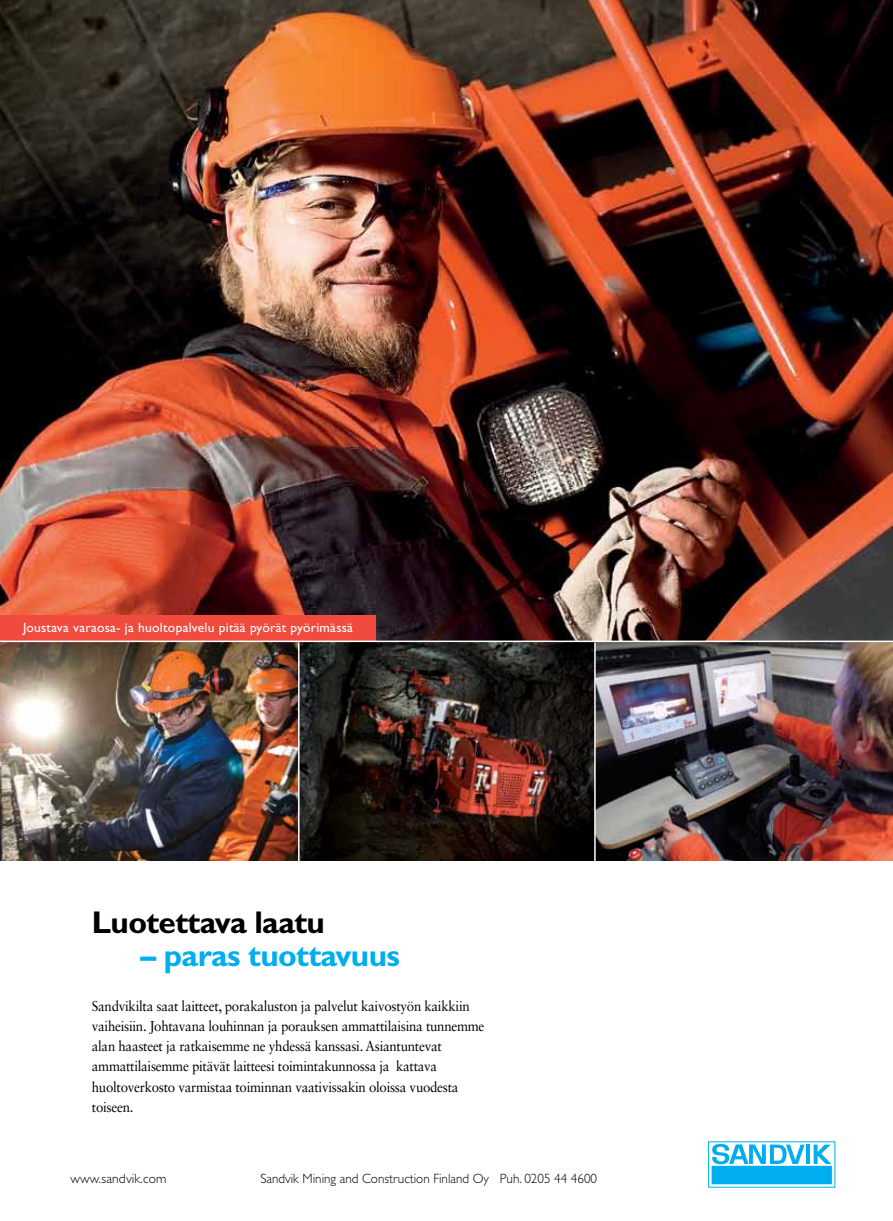
<style>
.page{position:relative;width:893px;height:1221px;background:#fff}
.page>*{position:absolute;margin:0;border:0;box-sizing:border-box;transform-origin:0 0}
.t1{font:700 31.5px "Gill Sans Std";letter-spacing:-.02em;color:#00aeef}
.t2{font:700 31.5px "Gill Sans Std";letter-spacing:-.02em;color:#000}
.t3{font:14.25px/20.2px "Sabon LT Std";letter-spacing:-.02em;color:#000;scale:.93 1}
.t4{font:300 13.5px "Gill Sans Std";color:#000}
.t5{font:13.5px "Gill Sans Std";letter-spacing:.02em;color:#fff}
</style>
<div class="page">
<img style="left:0;top:0;width:893px;height:640px">
<img style="left:300px;top:642px;width:294px;height:218px">
<img style="left:0;top:642px;width:298px;height:218px">
<div style="left:0;top:615px;width:376px;height:25px;background:#f04b3e"></div>
<svg style="left:711px;top:1144px;width:121px;height:41px"></svg>
<div style="left:712px;top:1165px;width:120px;height:19px;background:#00aeef"></div>
<hr style="left:806px;top:1144px;width:3px;height:19px;background:#00aeef">
<svg style="left:814px;top:1144px;width:17px;height:19px"></svg>
<svg style="left:712px;top:1143px;width:93px;height:21px"></svg>
<img style="left:596px;top:642px;width:297px;height:218px">
<p class="t5" style="left:23px;top:619px;width:332px">Joustava varaosa- ja huoltopalvelu pitää pyörät pyörimässä</p>
<h1 class="t2" style="left:92px;top:903px;width:235px">Luotettava laatu</h1>
<h1 class="t1" style="left:141px;top:936px;width:261px">– paras tuottavuus</h1>
<p class="t3" style="left:92px;top:995px;width:424px">Sandvikilta saat laitteet, porakaluston ja palvelut kaivostyön kaikkiin vaiheisiin. Johtavana louhinnan ja porauksen ammattilaisina tunnemme alan haasteet ja ratkaisemme ne yhdessä kanssasi. Asiantuntevat ammattilaisemme pitävät laitteesi toimintakunnossa ja kattava huoltoverkosto varmistaa toiminnan vaativissakin oloissa vuodesta toiseen.</p>
<p class="t4" style="left:71px;top:1171px;width:98px">www.sandvik.com</p>
<p class="t4" style="left:260px;top:1171px;width:338px">Sandvik Mining and Construction Finland Oy Puh. 0205 44 4600</p>
</div>
